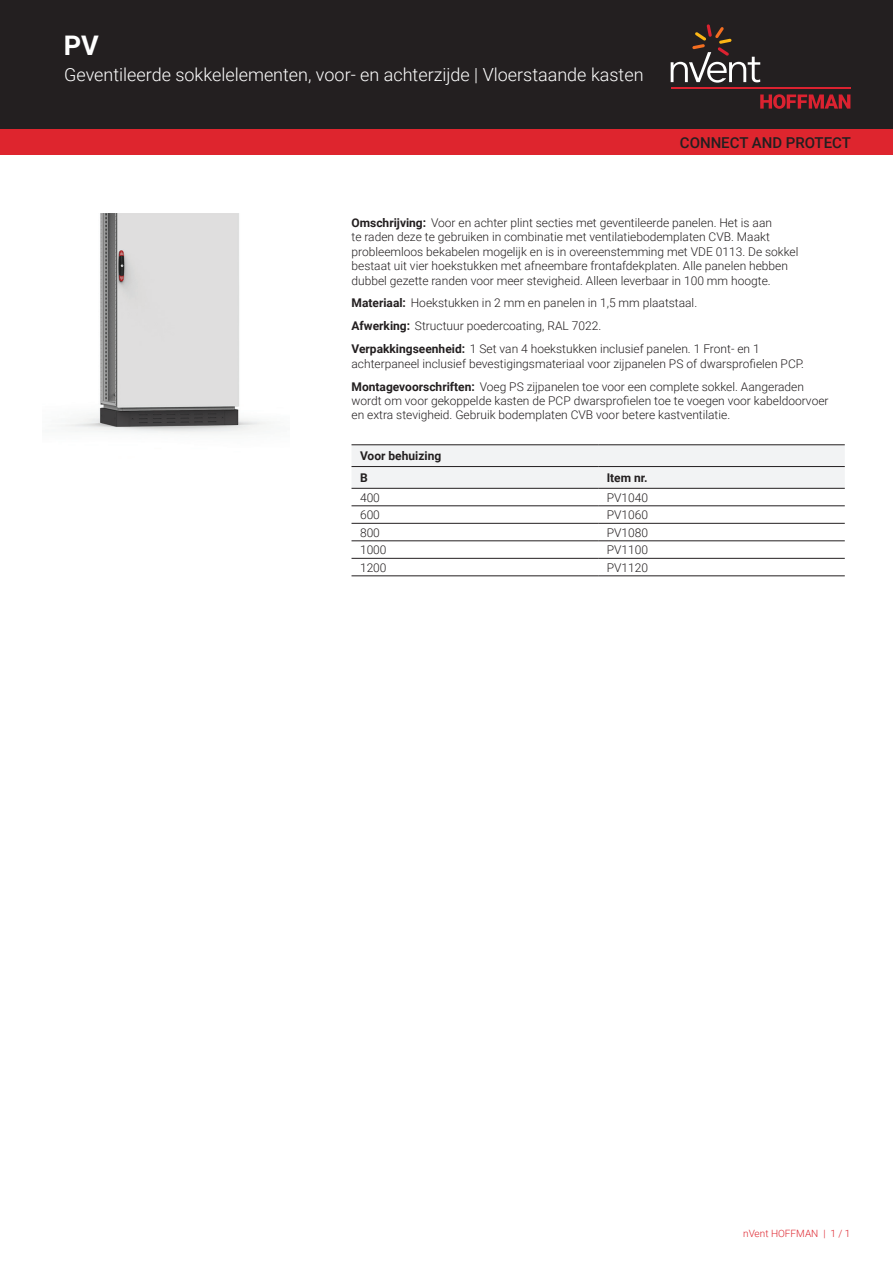
<style>
.page{position:relative;width:893px;height:1263px;background:#fff}
.page>*{position:absolute;margin:0;border:0;box-sizing:border-box;transform-origin:0 0}
.t1{font:700 27px "Roboto";color:#fff}
.t2{font:300 18px "Roboto";color:#fff}
.t3{font:500 15px "Roboto";color:#231f20}
.t4{font:300 12px/14.4px "Roboto";color:#231f20}
.t5{font:700 12px/21.8px "Roboto";color:#231f20}
.t6{font:300 10.05px "Roboto";color:#de252e}
.s1{font-weight:700}
</style>
<div class="page">
<div style="left:0;top:0;width:893px;height:129px;background:#231f20"></div>
<svg style="left:760px;top:94px;width:90px;height:15px"></svg>
<hr style="left:671px;top:88px;width:179px;height:1px;background:#db2230">
<svg style="left:671px;top:24px;width:89px;height:59px"></svg>
<div style="left:0;top:129px;width:893px;height:26px;background:#de252e"></div>
<svg style="left:351px;top:445px;width:494px;height:43px"></svg>
<hr style="left:351px;top:444px;width:247px;height:1px;background:#231f20">
<hr style="left:598px;top:444px;width:247px;height:1px;background:#231f20">
<hr style="left:351px;top:505px;width:247px;height:1px;background:#231f20">
<hr style="left:598px;top:505px;width:247px;height:1px;background:#231f20">
<hr style="left:351px;top:523px;width:247px;height:1px;background:#231f20">
<hr style="left:598px;top:523px;width:247px;height:1px;background:#231f20">
<hr style="left:351px;top:541px;width:247px;height:1px;background:#231f20">
<hr style="left:598px;top:541px;width:247px;height:1px;background:#231f20">
<hr style="left:351px;top:558px;width:247px;height:1px;background:#231f20">
<hr style="left:598px;top:558px;width:247px;height:1px;background:#231f20">
<hr style="left:351px;top:576px;width:247px;height:1px;background:#231f20">
<hr style="left:598px;top:576px;width:247px;height:1px;background:#231f20">
<hr style="left:351px;top:466px;width:247px;height:1px;background:#231f20">
<hr style="left:598px;top:466px;width:247px;height:1px;background:#231f20">
<hr style="left:351px;top:488px;width:247px;height:1px;background:#231f20">
<hr style="left:598px;top:488px;width:247px;height:1px;background:#231f20">
<img style="left:65px;top:213px;width:202px;height:220px">
<h1 class="t1" style="left:64px;top:27px;width:37px">PV</h1>
<h2 class="t2" style="left:64px;top:62px;width:581px">Geventileerde sokkelelementen, voor- en achterzijde | Vloerstaande kasten</h2>
<p class="t3" style="left:680px;top:132px;width:173px">CONNECT AND PROTECT</p>
<p class="t4" style="left:351px;top:215px;width:448px"><span class="s1">Omschrijving:</span> Voor en achter plint secties met geventileerde panelen. Het is aan<br>te raden deze te gebruiken in combinatie met ventilatiebodemplaten CVB. Maakt probleemloos bekabelen mogelijk en is in overeenstemming met VDE 0113. De sokkel bestaat uit vier hoekstukken met afneembare frontafdekplaten. Alle panelen hebben dubbel gezette randen voor meer stevigheid. Alleen leverbaar in 100 mm hoogte.</p>
<p class="t4" style="left:351px;top:291px;width:410px;line-height:23px"><span class="s1">Materiaal:</span> Hoekstukken in 2 mm en panelen in 1,5 mm plaatstaal.<br><span class="s1">Afwerking:</span> Structuur poedercoating, RAL 7022.<br><span class="s1">Verpakkingseenheid:</span> 1 Set van 4 hoekstukken inclusief panelen. 1 Front- en 1</p>
<p class="t4" style="left:351px;top:351px;width:454px;line-height:23px">achterpaneel inclusief bevestigingsmateriaal voor zijpanelen PS of dwarsprofielen PCP.<br><span class="s1">Montagevoorschriften:</span> Voeg PS zijpanelen toe voor een complete sokkel. Aangeraden</p>
<p class="t4" style="left:351px;top:393px;width:479px">wordt om voor gekoppelde kasten de PCP dwarsprofielen toe te voegen voor kabeldoorvoer en extra stevigheid. Gebruik bodemplaten CVB voor betere kastventilatie.</p>
<p class="t5" style="left:360px;top:445px;width:83px">Voor behuizing<br>B</p>
<p class="t5" style="left:607px;top:466px;width:42px">Item nr.</p>
<p class="t4" style="left:360px;top:490px;width:21px">400</p>
<p class="t4" style="left:607px;top:490px;width:43px">PV1040</p>
<p class="t4" style="left:360px;top:507px;width:21px">600</p>
<p class="t4" style="left:607px;top:507px;width:43px">PV1060</p>
<p class="t4" style="left:360px;top:525px;width:21px">800</p>
<p class="t4" style="left:607px;top:525px;width:43px">PV1080</p>
<p class="t4" style="left:360px;top:542px;width:28px">1000</p>
<p class="t4" style="left:607px;top:542px;width:43px">PV1100</p>
<p class="t4" style="left:360px;top:560px;width:28px">1200</p>
<p class="t4" style="left:607px;top:560px;width:43px">PV1120</p>
<p class="t6" style="left:743px;top:1226px;width:109px">nVent HOFFMAN | 1 / 1</p>
</div>
